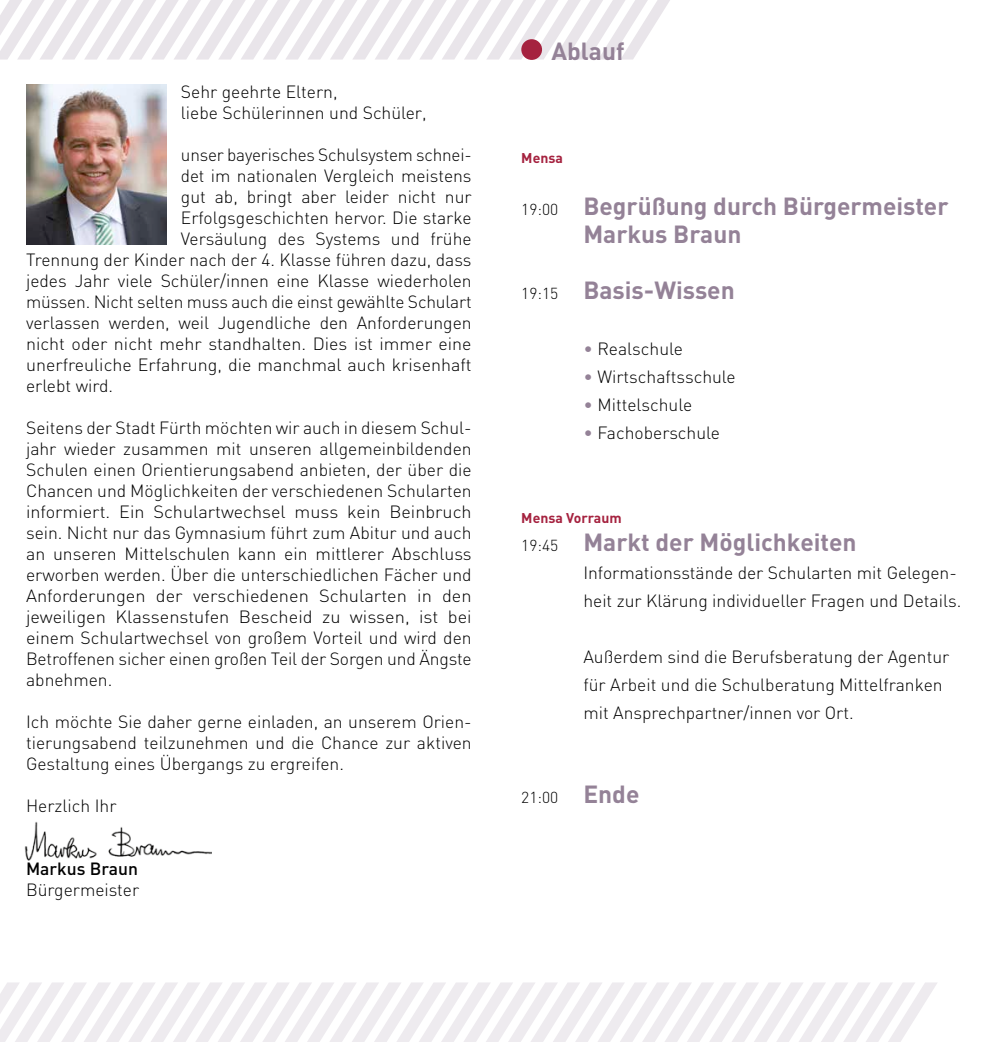
<style>
.page{position:relative;width:993px;height:1042px;background:#fff}
.page>*{position:absolute;margin:0;border:0;box-sizing:border-box;transform-origin:0 0}
.t1{font:700 24.5px/28px "DIN";color:#948297}
.t2{font:300 17.5px/21px "DIN";color:#000}
.t3{font:500 17.5px "DIN";color:#000}
.t4{font:300 15.75px "DIN";color:#000}
.t5{font:700 14px "DIN";color:#a5223f}
.s1{font-weight:300;font-size:15.75px;color:#000}
.s2{color:#948297}
.s3{font-weight:700;font-size:24.5px;color:#948297}
</style>
<div class="page">
<svg style="left:0;top:0;width:670px;height:60px"></svg>
<svg style="left:0;top:982px;width:937px;height:60px"></svg>
<div style="left:521px;top:39px;width:21px;height:21px;background:#a5223f;border-radius:50%"></div>
<img style="left:26px;top:84px;width:140px;height:160px">
<img style="left:24px;top:821px;width:187px;height:39px">
<p class="t2" style="left:181px;top:81px;width:247px">Sehr geehrte Eltern,<br>liebe Schülerinnen und Schüler,</p>
<p class="t2" style="left:181px;top:144px;width:292px">unser bayerisches Schulsystem schnei-</p>
<p class="t2" style="left:181px;top:165px;width:292px">det im nationalen Vergleich meistens</p>
<p class="t2" style="left:181px;top:186px;width:292px">gut ab, bringt aber leider nicht nur</p>
<p class="t2" style="left:181px;top:207px;width:292px">Erfolgsgeschichten hervor. Die starke</p>
<p class="t2" style="left:181px;top:228px;width:292px">Versäulung des Systems und frühe</p>
<p class="t2" style="left:26px;top:249px;width:447px">Trennung der Kinder nach der 4. Klasse führen dazu, dass</p>
<p class="t2" style="left:26px;top:270px;width:447px">jedes Jahr viele Schüler/innen eine Klasse wiederholen</p>
<p class="t2" style="left:26px;top:291px;width:447px">müssen. Nicht selten muss auch die einst gewählte Schulart</p>
<p class="t2" style="left:26px;top:312px;width:447px">verlassen werden, weil Jugendliche den Anforderungen</p>
<p class="t2" style="left:26px;top:333px;width:447px">nicht oder nicht mehr standhalten. Dies ist immer eine</p>
<p class="t2" style="left:26px;top:354px;width:447px">unerfreuliche Erfahrung, die manchmal auch krisenhaft</p>
<p class="t2" style="left:26px;top:375px;width:89px">erlebt wird.</p>
<p class="t2" style="left:26px;top:417px;width:447px;text-align:justify">Seitens der Stadt Fürth möchten wir auch in diesem Schul&shy;jahr wieder zusammen mit unseren allgemeinbildenden Schulen einen Orientierungsabend anbieten, der über die Chancen und Möglichkeiten der verschiedenen Schularten informiert. Ein Schulartwechsel muss kein Beinbruch sein. Nicht nur das Gymnasium führt zum Abitur und auch an unseren Mittelschulen kann ein mittlerer Abschluss erworben werden. Über die unterschiedlichen Fächer und Anforderungen der verschiedenen Schularten in den jeweiligen Klassenstufen Bescheid zu wissen, ist bei einem Schulartwechsel von großem Vorteil und wird den Betroffenen sicher einen großen Teil der Sorgen und Ängste abnehmen.</p>
<p class="t2" style="left:26px;top:711px;width:447px;text-align:justify">Ich möchte Sie daher gerne einladen, an unserem Orien&shy;tierungsabend teilzunehmen und die Chance zur aktiven Gestaltung eines Übergangs zu ergreifen.</p>
<p class="t2" style="left:26px;top:795px;width:92px">Herzlich Ihr</p>
<p class="t3" style="left:26px;top:857px;width:113px">Markus Braun</p>
<p class="t2" style="left:26px;top:879px;width:115px">Bürgermeister</p>
<h1 class="t1" style="left:551px;top:36px;width:74px">Ablauf</h1>
<p class="t5" style="left:521px;top:148px;width:43px">Mensa</p>
<h1 class="t1" style="left:583px;top:191px;width:366px;text-indent:-62px"><span class="s1">19:00</span> Begrüßung durch Bürgermeister<br>Markus Braun</h1>
<h1 class="t1" style="left:521px;top:275px;width:215px"><span class="s1">19:15</span> Basis-Wissen</h1>
<p class="t2" style="left:583px;top:338px;width:101px"><span class="s2">•</span> Realschule</p>
<p class="t2" style="left:583px;top:366px;width:154px"><span class="s2">•</span> Wirtschaftsschule</p>
<p class="t2" style="left:583px;top:394px;width:110px"><span class="s2">•</span> Mittelschule</p>
<p class="t2" style="left:583px;top:422px;width:138px"><span class="s2">•</span> Fachoberschule</p>
<p class="t5" style="left:521px;top:509px;width:102px">Mensa Vorraum</p>
<h1 class="t1" style="left:521px;top:527px;width:336px"><span class="s1">19:45</span> Markt der Möglichkeiten</h1>
<p class="t2" style="left:583px;top:559px;width:379px;line-height:28px">Informationsstände der Schularten mit Gelegen&shy;heit zur Klärung individueller Fragen und Details.</p>
<p class="t2" style="left:583px;top:643px;width:367px;line-height:28px">Außerdem sind die Berufsberatung der Agentur für Arbeit und die Schulberatung Mittelfranken mit Ansprechpartner/innen vor Ort.</p>
<p class="t4" style="left:521px;top:788px;width:120px">21:00 <span class="s3">Ende</span></p>
</div>
